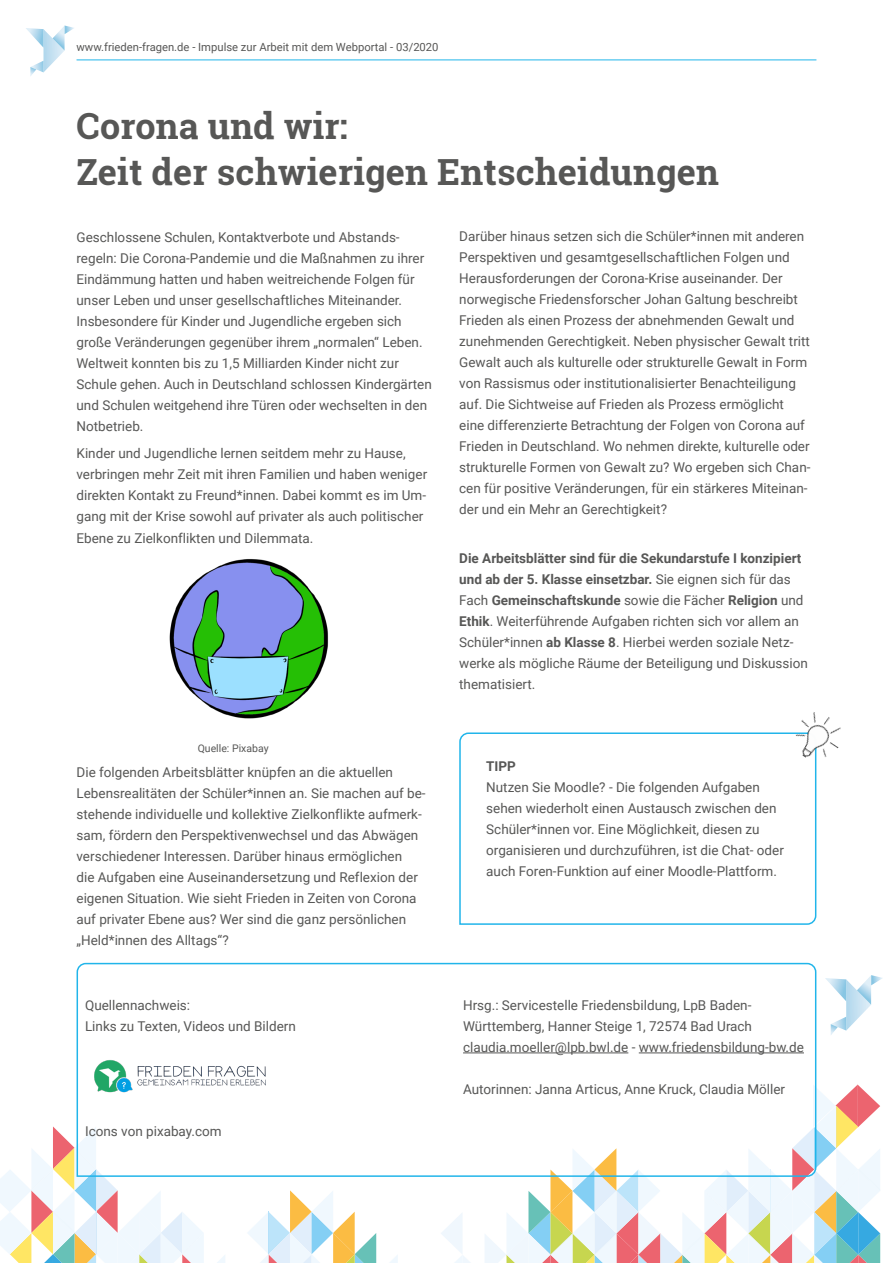
<style>
.page{position:relative;width:893px;height:1263px;background:#fff}
.page>*{position:absolute;margin:0;border:0;box-sizing:border-box;transform-origin:0 0}
.t1{font:700 36px/46.5px "Roboto Slab";letter-spacing:.005em;color:#575756}
.t2{font:13.5px/21px "Roboto";color:#575756}
.t3{font:700 13.5px "Roboto";color:#575756}
.t4{font:11.25px "Roboto";color:#575756}
.t5{font:10.5px "Roboto";color:#575756}
.s1{font-weight:700}
</style>
<div class="page">
<hr style="left:77px;top:60px;width:739px;height:1px;background:#21b5ea">
<svg style="left:26px;top:26px;width:48px;height:50px"></svg>
<svg style="left:441px;top:1213px;width:29px;height:50px"></svg>
<svg style="left:485px;top:1084px;width:395px;height:179px"></svg>
<svg style="left:390px;top:1255px;width:8px;height:8px"></svg>
<svg style="left:248px;top:1190px;width:128px;height:73px"></svg>
<svg style="left:217px;top:1255px;width:8px;height:8px"></svg>
<svg style="left:0;top:1126px;width:204px;height:137px"></svg>
<svg style="left:459px;top:732px;width:358px;height:193px"></svg>
<svg style="left:76px;top:962px;width:741px;height:215px"></svg>
<hr style="left:463px;top:1052px;width:165px;height:1px;background:#575756">
<hr style="left:639px;top:1052px;width:165px;height:1px;background:#575756">
<img style="left:85px;top:1057px;width:186px;height:39px">
<svg style="left:825px;top:975px;width:57px;height:60px"></svg>
<img style="left:786px;top:712px;width:55px;height:57px">
<img style="left:169px;top:559px;width:160px;height:160px">
<p class="t4" style="left:77px;top:39px;width:364px">www.frieden-fragen.de - Impulse zur Arbeit mit dem Webportal - 03/2020</p>
<h1 class="t1" style="left:77px;top:102px;width:644px">Corona und wir:<br>Zeit der schwierigen Entscheidungen</h1>
<p class="t2" style="left:77px;top:226px;width:357px">Geschlossene Schulen, Kontaktverbote und Abstands&shy;regeln: Die Corona-Pandemie und die Maßnahmen zu ihrer Eindämmung hatten und haben weitreichende Folgen für unser Leben und unser gesellschaftliches Miteinander.<br>Insbesondere für Kinder und Jugendliche ergeben sich große Veränderungen gegenüber ihrem „normalen“ Leben.<br>Weltweit konnten bis zu 1,5 Milliarden Kinder nicht zur Schule gehen. Auch in Deutschland schlossen Kindergärten und Schulen weitgehend ihre Türen oder wechselten in den Notbetrieb.</p>
<p class="t2" style="left:77px;top:442px;width:352px">Kinder und Jugendliche lernen seitdem mehr zu Hause, verbringen mehr Zeit mit ihren Familien und haben weniger direkten Kontakt zu Freund*innen. Dabei kommt es im Um&shy;gang mit der Krise sowohl auf privater als auch politischer Ebene zu Zielkonflikten und Dilemmata.</p>
<p class="t2" style="left:459px;top:225px;width:353px">Darüber hinaus setzen sich die Schüler*innen mit anderen Perspektiven und gesamtgesellschaftlichen Folgen und Herausforderungen der Corona-Krise auseinander. Der norwegische Friedensforscher Johan Galtung beschreibt Frieden als einen Prozess der abnehmenden Gewalt und zunehmenden Gerechtigkeit. Neben physischer Gewalt tritt Gewalt auch als kulturelle oder strukturelle Gewalt in Form von Rassismus oder institutionalisierter Benachteiligung auf. Die Sichtweise auf Frieden als Prozess ermöglicht eine differenzierte Betrachtung der Folgen von Corona auf Frieden in Deutschland. Wo nehmen direkte, kulturelle oder strukturelle Formen von Gewalt zu? Wo ergeben sich Chan&shy;cen für positive Veränderungen, für ein stärkeres Miteinan&shy;der und ein Mehr an Gerechtigkeit?</p>
<p class="t2" style="left:459px;top:547px;width:350px"><span class="s1">Die Arbeitsblätter sind für die Sekundarstufe I konzipiert und ab der 5. Klasse einsetzbar.</span> Sie eignen sich für das Fach <span class="s1">Gemeinschaftskunde</span> sowie die Fächer <span class="s1">Religion</span> und <span class="s1">Ethik</span>. Weiterführende Aufgaben richten sich vor allem an Schüler*innen <span class="s1">ab Klasse 8</span>. Hierbei werden soziale Netz&shy;werke als mögliche Räume der Beteiligung und Diskussion thematisiert.</p>
<p class="t5" style="left:198px;top:741px;width:72px">Quelle: Pixabay</p>
<p class="t2" style="left:77px;top:761px;width:351px">Die folgenden Arbeitsblätter knüpfen an die aktuellen Lebensrealitäten der Schüler*innen an. Sie machen auf be&shy;stehende individuelle und kollektive Zielkonflikte aufmerk&shy;sam, fördern den Perspektivenwechsel und das Abwägen verschiedener Interessen. Darüber hinaus ermöglichen<br>die Aufgaben eine Auseinandersetzung und Reflexion der eigenen Situation. Wie sieht Frieden in Zeiten von Corona auf privater Ebene aus? Wer sind die ganz persönlichen „Held*innen des Alltags“?</p>
<p class="t3" style="left:486px;top:757px;width:31px">TIPP</p>
<p class="t2" style="left:486px;top:776px;width:299px">Nutzen Sie Moodle? - Die folgenden Aufgaben sehen wiederholt einen Austausch zwischen den Schüler*innen vor. Eine Möglichkeit, diesen zu organisieren und durchzuführen, ist die Chat- oder auch Foren-Funktion auf einer Moodle-Plattform.</p>
<p class="t2" style="left:85px;top:994px;width:107px">Quellennachweis:</p>
<p class="t2" style="left:463px;top:994px;width:290px">Hrsg.: Servicestelle Friedensbildung, LpB Baden-</p>
<p class="t2" style="left:85px;top:1015px;width:212px">Links zu Texten, Videos und Bildern</p>
<p class="t2" style="left:463px;top:1015px;width:342px">Württemberg, Hanner Steige 1, 72574 Bad Urach claudia.moeller@lpb.bwl.de - www.friedensbildung-bw.de</p>
<p class="t2" style="left:463px;top:1078px;width:324px">Autorinnen: Janna Articus, Anne Kruck, Claudia Möller</p>
<p class="t2" style="left:85px;top:1120px;width:138px">Icons von pixabay.com</p>
</div>
